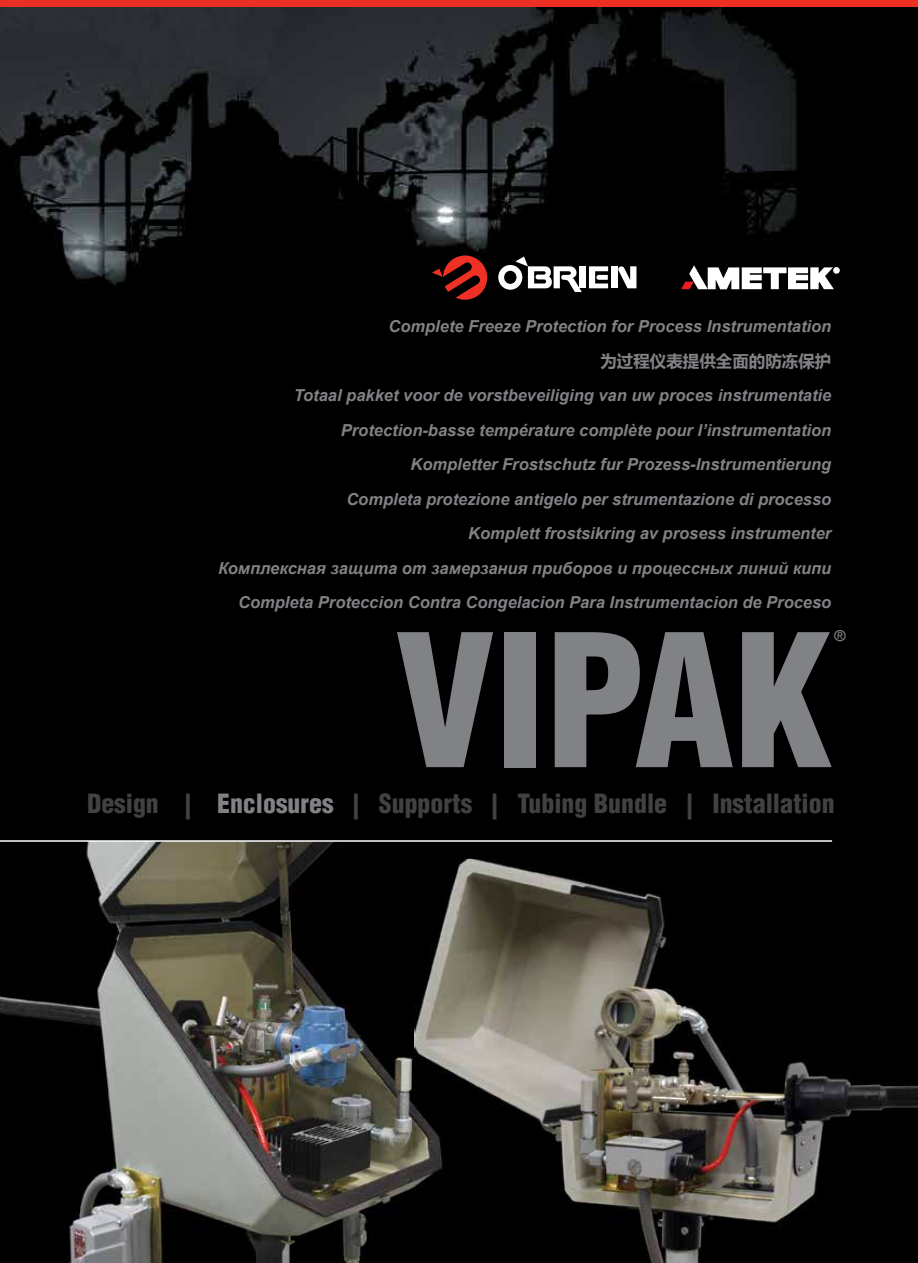
<style>
.page{position:relative;width:918px;height:1263px;background:#fff}
.page>*{position:absolute;margin:0;border:0;box-sizing:border-box;transform-origin:0 0}
.t1{font:900 condensed 180px "Helvetica LT";color:#808285}
.t2{font:900 condensed 25.8px "Helvetica LT";color:#414042}
.t3{font:italic 700 16.5px/34.5px "Arial";color:#808285;text-align:right}
.t4{font:700 16.5px "Microsoft Ya Hei";color:#808285}
.t5{font:15px "Helvetica LT";color:#808285}
.s1{color:#808285}
</style>
<div class="page">
<div style="left:0;top:0;width:918px;height:7px;background:#eb3023"></div>
<img style="left:0;top:7px;width:918px;height:852px">
<div style="left:611px;top:266px;width:7px;height:22px;background:#fff"></div>
<svg style="left:432px;top:255px;width:55px;height:45px"></svg>
<div style="left:579px;top:266px;width:7px;height:22px;background:#fff"></div>
<svg style="left:498px;top:257px;width:84px;height:35px"></svg>
<svg style="left:589px;top:266px;width:19px;height:22px"></svg>
<svg style="left:617px;top:265px;width:19px;height:23px"></svg>
<img style="left:0;top:842px;width:478px;height:421px">
<img style="left:414px;top:859px;width:504px;height:404px">
<div style="left:833px;top:267px;width:7px;height:6px;border:1px solid #fff;border-radius:50%"></div>
<svg style="left:681px;top:265px;width:158px;height:24px"></svg>
<hr style="left:0;top:840px;width:832px;height:2px;background:#fff">
<p class="t3" style="left:389px;top:310px;width:444px">Complete Freeze Protection for Process Instrumentation</p>
<p class="t4" style="left:600px;top:349px;width:232px">为过程仪表提供全面的防冻保护</p>
<p class="t3" style="left:218px;top:379px;width:615px">Totaal pakket voor de vorstbeveiliging van uw proces instrumentatie Protection-basse température complète pour l’instrumentation<br>Kompletter Frostschutz fur Prozess-Instrumentierung<br>Completa protezione antigelo per strumentazione di processo<br>Komplett frostsikring av prosess instrumenter<br>Комплексная защита от замерзания приборов и процессных линий кипи Completa Proteccion Contra Congelacion Para Instrumentacion de Proceso</p>
<h1 class="t1" style="left:395px;top:587px;width:441px">VIPAK</h1>
<p class="t5" style="left:835px;top:627px;width:13px">®</p>
<h2 class="t2" style="left:87px;top:787px;width:749px">Design | <span class="s1">Enclosures</span> | Supports | Tubing Bundle | Installation</h2>
</div>
